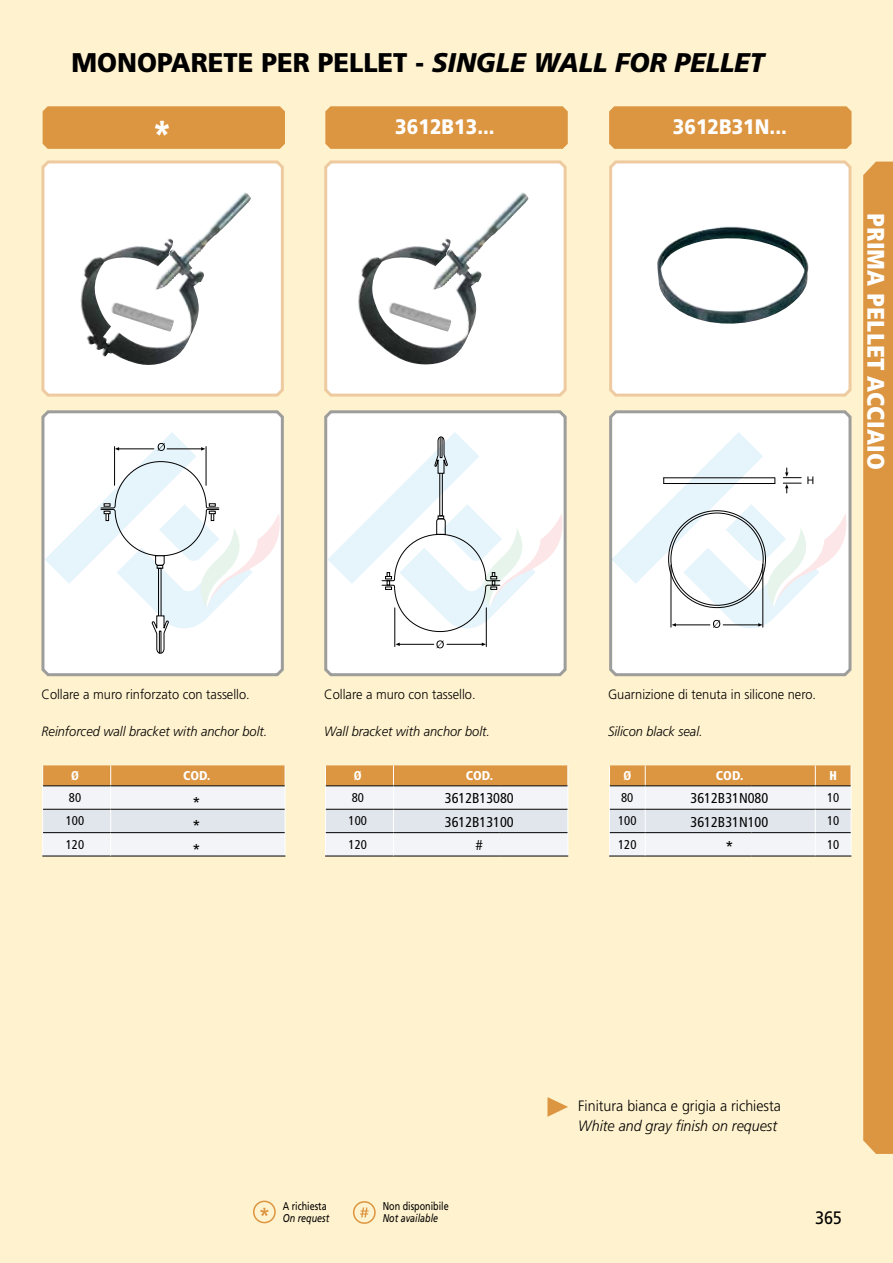
<style>
.page{position:relative;width:893px;height:1263px;background:#fff2ce}
.page>*{position:absolute;margin:0;border:0;box-sizing:border-box;transform-origin:0 0}
.t1{font:900 37.5px "Frutiger";color:#fff;scale:.9 1}
.t2{font:900 27px "Frutiger";color:#000;scale:.95 1}
.t3{font:900 condensed 24px "Frutiger";letter-spacing:.01em;color:#fff}
.t4{font:900 21px "Frutiger";color:#fff;scale:.9 1}
.t5{font:18px "Frutiger";color:#000;scale:.9 1}
.t6{font:condensed 17.25px/23.4px "Frutiger";color:#000;text-align:justify}
.t7{font:300 15px "Frutiger";color:#000;scale:.95 1}
.t8{font:italic 300 15px "Frutiger";color:#000;scale:.95 1}
.t9{font:condensed 14.25px/23.4px "Frutiger";color:#000}
.t10{font:300 13.5px "Frutiger";color:#000;scale:.95 1}
.t11{font:italic 300 13.5px "Frutiger";color:#000;scale:.95 1}
.t12{font:condensed 12.75px/23.4px "Frutiger";color:#000}
.t13{font:900 condensed 12.75px "Frutiger";color:#fff}
.t14{font:900 condensed 12.75px "Frutiger";color:#fff;scale:.9 1}
.t15{font:900 condensed 12.75px "Frutiger";color:#fff;scale:.9 1}
.t16{font:11.25px "Frutiger";color:#000;scale:.8 1}
.t17{font:italic 11.25px "Frutiger";color:#000;scale:.8 1}
.s1{font-style:italic}
</style>
<div class="page">
<div style="left:863px;top:162px;width:30px;height:992px;background:#dc9540"></div>
<svg style="left:547px;top:1097px;width:21px;height:20px"></svg>
<svg style="left:609px;top:410px;width:243px;height:267px;background:#efefee"></svg>
<svg style="left:609px;top:160px;width:243px;height:237px;background:#fdfbf8"></svg>
<div style="left:609px;top:106px;width:242px;height:43px;background:#dc9540"></div>
<img style="left:657px;top:226px;width:154px;height:102px">
<svg style="left:611px;top:432px;width:238px;height:200px;background:#f2f6f7"></svg>
<hr style="left:671px;top:565px;width:1px;height:62px;background:#000">
<hr style="left:763px;top:564px;width:1px;height:63px;background:#000">
<hr style="left:664px;top:477px;width:111px;height:1px;background:#000">
<hr style="left:664px;top:483px;width:111px;height:1px;background:#000">
<hr style="left:609px;top:856px;width:36px;height:1px;background:#000">
<hr style="left:645px;top:856px;width:106px;height:1px;background:#000">
<hr style="left:751px;top:856px;width:64px;height:1px;background:#000">
<svg style="left:609px;top:765px;width:243px;height:91px;background:#e0d3c3"></svg>
<hr style="left:815px;top:832px;width:36px;height:1px;background:#000">
<hr style="left:815px;top:856px;width:36px;height:1px;background:#000">
<svg style="left:324px;top:410px;width:243px;height:267px;background:#efeeed"></svg>
<svg style="left:324px;top:160px;width:243px;height:237px;background:#eceae8"></svg>
<img style="left:452px;top:192px;width:69px;height:65px">
<div style="left:325px;top:106px;width:243px;height:43px;background:#dc9540"></div>
<hr style="left:325px;top:856px;width:68px;height:1px;background:#000">
<hr style="left:393px;top:856px;width:107px;height:1px;background:#000">
<svg style="left:325px;top:765px;width:243px;height:91px;background:#e0d3c3"></svg>
<hr style="left:500px;top:832px;width:67px;height:1px;background:#000">
<hr style="left:500px;top:856px;width:68px;height:1px;background:#000">
<svg style="left:436px;top:640px;width:8px;height:8px"></svg>
<hr style="left:447px;top:644px;width:35px;height:1px;background:#000">
<svg style="left:482px;top:643px;width:4px;height:3px"></svg>
<hr style="left:399px;top:644px;width:35px;height:1px;background:#000">
<svg style="left:396px;top:643px;width:4px;height:3px"></svg>
<hr style="left:395px;top:608px;width:1px;height:38px;background:#000">
<hr style="left:486px;top:608px;width:1px;height:38px;background:#000">
<svg style="left:327px;top:432px;width:238px;height:200px;background:#f3f6f8"></svg>
<svg style="left:41px;top:410px;width:243px;height:267px;background:#ecebe9"></svg>
<svg style="left:41px;top:160px;width:243px;height:237px;background:#eceae8"></svg>
<div style="left:43px;top:106px;width:242px;height:43px;background:#dc9540"></div>
<hr style="left:42px;top:856px;width:69px;height:1px;background:#000">
<hr style="left:111px;top:856px;width:106px;height:1px;background:#000">
<svg style="left:42px;top:765px;width:244px;height:91px;background:#e0d3c3"></svg>
<hr style="left:217px;top:832px;width:68px;height:1px;background:#000">
<hr style="left:217px;top:856px;width:68px;height:1px;background:#000">
<img style="left:175px;top:192px;width:69px;height:65px">
<svg style="left:45px;top:432px;width:237px;height:223px;background:#f3f6f8"></svg>
<div style="left:159px;top:631px;width:2px;height:22px;border:1px solid #020203"></div>
<div style="left:353px;top:1201px;width:23px;height:23px;border:2px solid #dc9540;border-radius:50%"></div>
<svg style="left:360px;top:1207px;width:9px;height:10px"></svg>
<div style="left:253px;top:1200px;width:23px;height:23px;border:2px solid #dc9540;border-radius:50%"></div>
<svg style="left:260px;top:1208px;width:9px;height:8px"></svg>
<h2 class="t2" style="left:72px;top:46px;width:731px">MONOPARETE PER PELLET - <span class="s1">SINGLE WALL FOR PELLET</span></h2>
<h1 class="t1" style="left:152px;top:111px;width:24px">*</h1>
<h3 class="t4" style="left:395px;top:114px;width:112px">3612B13...</h3>
<h3 class="t4" style="left:673px;top:114px;width:128px">3612B31N...</h3>
<h3 class="t3" style="left:891px;top:213px;width:258px;rotate:90deg">PRIMA PELLET ACCIAIO</h3>
<p class="t10" style="left:41px;top:687px;width:221px">Collare a muro rinforzato con tassello.</p>
<p class="t11" style="left:41px;top:723px;width:239px">Reinforced wall bracket with anchor bolt.</p>
<p class="t14" style="left:71px;top:768px;width:10px">Ø</p>
<p class="t12" style="left:66px;top:786px;width:20px">80<br>100<br>120</p>
<p class="t13" style="left:183px;top:768px;width:29px">COD.</p>
<p class="t6" style="left:192px;top:792px;width:10px">* * *</p>
<p class="t10" style="left:324px;top:687px;width:161px">Collare a muro con tassello.</p>
<p class="t11" style="left:324px;top:723px;width:176px">Wall bracket with anchor bolt.</p>
<p class="t14" style="left:354px;top:768px;width:10px">Ø</p>
<p class="t12" style="left:349px;top:786px;width:20px">80<br>100<br>120</p>
<p class="t13" style="left:466px;top:768px;width:29px">COD.</p>
<p class="t9" style="left:445px;top:787px;width:70px;text-align:center">3612B13080<br>3612B13100 #</p>
<p class="t10" style="left:608px;top:687px;width:221px">Guarnizione di tenuta in silicone nero.</p>
<p class="t11" style="left:608px;top:723px;width:101px">Silicon black seal.</p>
<p class="t13" style="left:716px;top:768px;width:29px">COD.</p>
<p class="t9" style="left:691px;top:787px;width:79px">3612B31N080<br>3612B31N100</p>
<p class="t6" style="left:725px;top:837px;width:10px">*</p>
<p class="t14" style="left:623px;top:768px;width:10px">Ø</p>
<p class="t15" style="left:829px;top:768px;width:10px">H</p>
<p class="t12" style="left:827px;top:786px;width:14px;text-align:justify">10<br>10<br>10</p>
<p class="t12" style="left:618px;top:786px;width:20px">80<br>100<br>120</p>
<p class="t16" style="left:283px;top:1199px;width:57px">A richiesta</p>
<p class="t17" style="left:283px;top:1211px;width:60px">On request</p>
<p class="t16" style="left:383px;top:1200px;width:84px">Non disponibile</p>
<p class="t17" style="left:383px;top:1212px;width:71px">Not available</p>
<p class="t7" style="left:578px;top:1097px;width:215px">Finitura bianca e grigia a richiesta</p>
<p class="t8" style="left:578px;top:1117px;width:211px">White and gray finish on request</p>
<h3 class="t5" style="left:815px;top:1207px;width:31px">365</h3>
</div>
